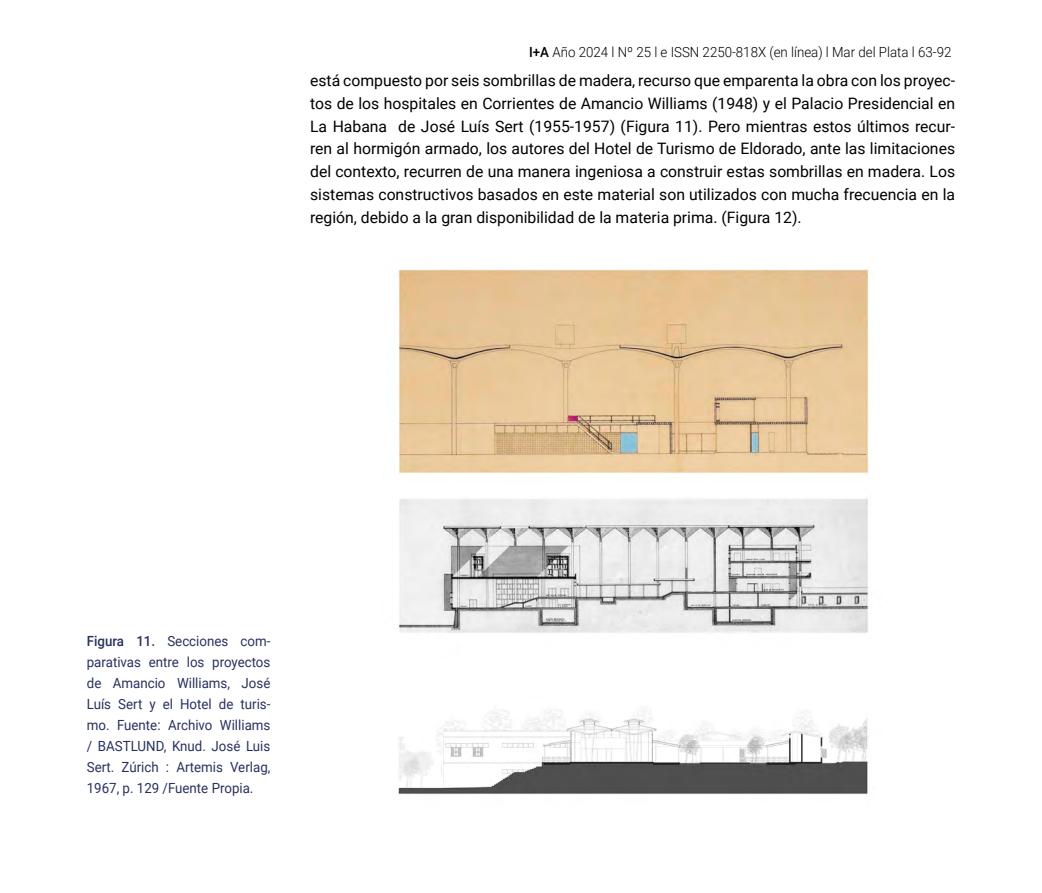
<style>
.page{position:relative;width:1042px;height:893px;background:#fff}
.page>*{position:absolute;margin:0;border:0;box-sizing:border-box;transform-origin:0 0}
.Heading_1{font:15.75px/22.8px "Roboto";color:#000;text-align:justify}
.Resaltado_texto_-_II{font:14px/21px "Roboto";color:#29315e;scale:.95 1}
.Resaltado_texto_-_II-2{font:300 14px "Roboto";color:#000;scale:.95 1}
.s1{font-weight:500}
</style>
<div class="page">
<img style="left:398px;top:267px;width:471px;height:528px">
<p class="Resaltado_texto_-_II-2" style="left:529px;top:42px;width:446px"><span class="s1">I+A</span> Año 2024 l Nº 25 l e ISSN 2250-818X (en línea) l Mar del Plata l 63-92</p>
<p class="Heading_1" style="left:310px;top:69px;width:646px">está compuesto por seis sombrillas de madera, recurso que emparenta la obra con los proyec&shy;tos de los hospitales en Corrientes de Amancio Williams (1948) y el Palacio Presidencial en La Habana de José Luís Sert (1955-1957) (Figura 11). Pero mientras estos últimos recur&shy;ren al hormigón armado, los autores del Hotel de Turismo de Eldorado, ante las limitaciones del contexto, recurren de una manera ingeniosa a construir estas sombrillas en madera. Los sistemas constructivos basados en este material son utilizados con mucha frecuencia en la región, debido a la gran disponibilidad de la materia prima. (Figura 12).</p>
<p class="Resaltado_texto_-_II" style="left:87px;top:630px;width:195px"><span class="s1">Figura 11.</span> Secciones com&shy;parativas entre los proyectos de Amancio Williams, José<br>Luís Sert y el Hotel de turis&shy;mo. Fuente: Archivo Williams / BASTLUND, Knud. José Luis<br>Sert. Zúrich : Artemis Verlag,<br>1967, p. 129 /Fuente Propia.</p>
</div>
